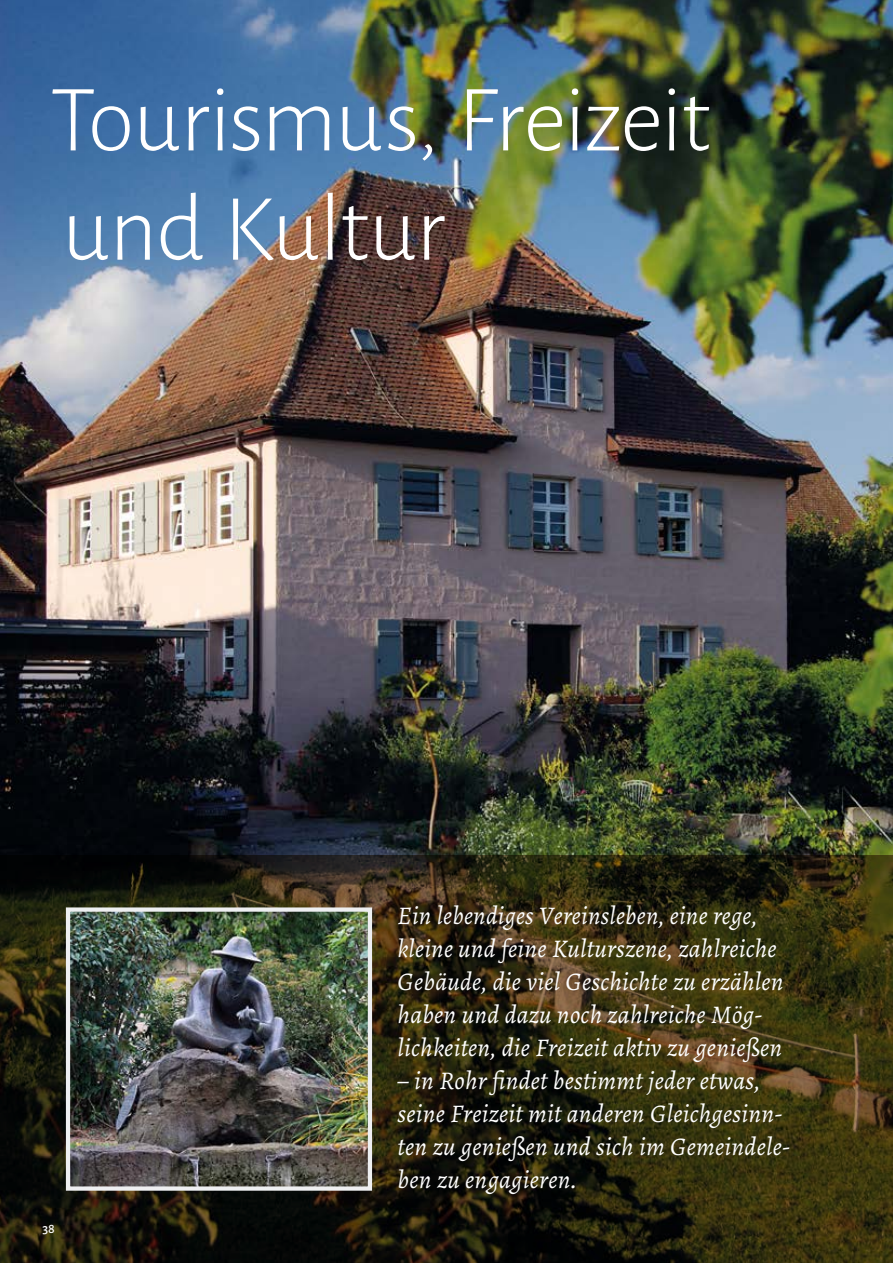
<style>
.page{position:relative;width:893px;height:1263px;background:#fff}
.page>*{position:absolute;margin:0;border:0;box-sizing:border-box;transform-origin:0 0}
.t1{font:300 95.55px/109.4px "Alegreya Sans";letter-spacing:-.02em;color:#fff}
.t2{font:italic 25.5px/33px "Alegreya";letter-spacing:.01em;color:#fff}
.t3{font:500 13.8px "Alegreya Sans";color:#fff}
</style>
<div class="page">
<img style="left:0;top:0;width:893px;height:855px">
<svg style="left:0;top:855px;width:893px;height:408px;background:#2b260e"></svg>
<img style="left:71px;top:912px;width:296px;height:274px">
<div style="left:66px;top:907px;width:306px;height:284px;border:4px solid #eeeff1"></div>
<h1 class="t1" style="left:50px;top:62px;width:662px">Tourismus, Freizeit und Kultur</h1>
<p class="t3" style="left:43px;top:1219px;width:14px">38</p>
<p class="t2" style="left:398px;top:899px;width:388px">Ein lebendiges Vereinsleben, eine rege, kleine und feine Kulturszene, zahlreiche Gebäude, die viel Geschichte zu erzählen haben und dazu noch zahlreiche Mög&shy;lichkeiten, die Freizeit aktiv zu genießen</p>
<p class="t2" style="left:398px;top:1064px;width:394px">– in Rohr findet bestimmt jeder etwas, seine Freizeit mit anderen Gleichgesinn&shy;ten zu genießen und sich im Gemeindele&shy;ben zu engagieren.</p>
</div>
